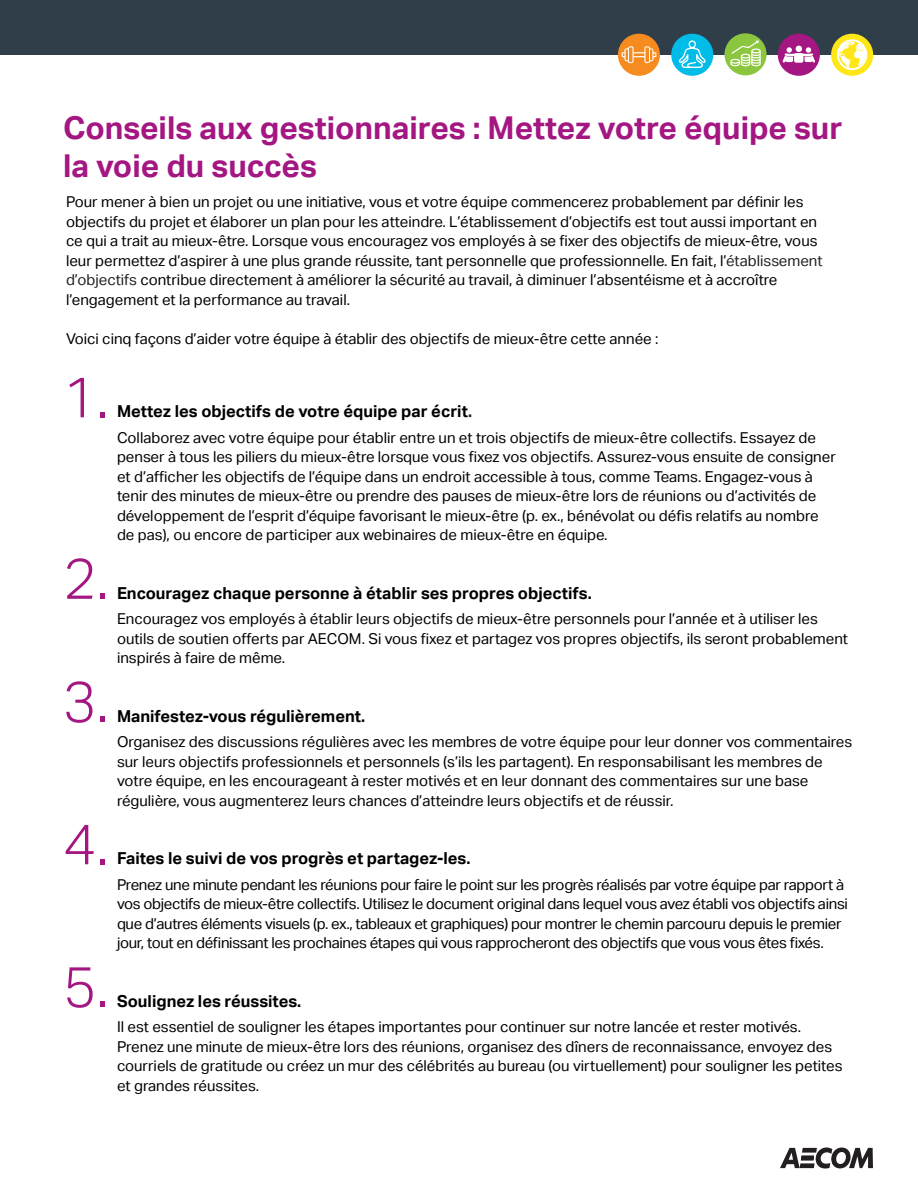
<style>
.page{position:relative;width:918px;height:1188px;background:#fff}
.page>*{position:absolute;margin:0;border:0;box-sizing:border-box;transform-origin:0 0}
.Header_1{font:300 57px "AECOM Sans";color:#a41681}
.t1{font:700 31.5px/37.8px "AECOM Sans";color:#a41681}
.Header_1-2{font:700 16.5px "AECOM Sans";color:#000}
.Header_1-3{font:15px/19.5px "AECOM Sans";color:#000}
.Body_copy{font:15px/19.5px "AECOM Sans";color:#000}
.Header_1-4{font:15px/19.5px "AECOM Sans";letter-spacing:-.02em;color:#000}
.s1{color:#231f20}
</style>
<div class="page">
<div style="left:0;top:0;width:918px;height:54px;background:#303e49"></div>
<div style="left:831px;top:34px;width:42px;height:42px;background:#ffe616;border-radius:50%"></div>
<svg style="left:837px;top:39px;width:30px;height:31px"></svg>
<div style="left:778px;top:34px;width:42px;height:42px;background:#a41681;border-radius:50%"></div>
<svg style="left:783px;top:46px;width:32px;height:17px"></svg>
<div style="left:725px;top:33px;width:42px;height:42px;background:#8bc63e;border-radius:50%"></div>
<svg style="left:730px;top:41px;width:31px;height:26px"></svg>
<div style="left:618px;top:34px;width:42px;height:42px;background:#f68b1f;border-radius:50%"></div>
<svg style="left:621px;top:46px;width:35px;height:18px"></svg>
<div style="left:671px;top:34px;width:42px;height:42px;background:#02bce8;border-radius:50%"></div>
<svg style="left:679px;top:40px;width:27px;height:28px"></svg>
<svg style="left:780px;top:1147px;width:93px;height:22px"></svg>
<p class="t1" style="left:63px;top:110px;width:781px">Conseils aux gestionnaires : Mettez votre équipe sur la voie du succès</p>
<p class="Body_copy" style="left:66px;top:192px;width:758px">Pour mener à bien un projet ou une initiative, vous et votre équipe commencerez probablement par définir les objectifs du projet et élaborer un plan pour les atteindre. L’établissement d’objectifs est tout aussi important en ce qui a trait au mieux-être. Lorsque vous encouragez vos employés à se fixer des objectifs de mieux-être, vous leur permettez d’aspirer à une plus grande réussite, tant personnelle que professionnelle. En fait, l’<span class="s1">établissement d’objectifs</span> contribue directement à améliorer la sécurité au travail, à diminuer l’absentéisme et à accroître l’engagement et la performance au travail.</p>
<p class="Body_copy" style="left:66px;top:329px;width:594px">Voici cinq façons d’aider votre équipe à établir des objectifs de mieux-être cette année :</p>
<p class="Header_1" style="left:63px;top:364px;width:47px">1.</p>
<p class="Header_1-2" style="left:117px;top:402px;width:357px">Mettez les objectifs de votre équipe par écrit<span class="s1">.</span></p>
<p class="Header_1-3" style="left:117px;top:428px;width:720px">Collaborez avec votre équipe pour établir entre un et trois objectifs de mieux-être collectifs. Essayez de penser à tous les piliers du mieux-être lorsque vous fixez vos objectifs. Assurez-vous ensuite de consigner et d’afficher les objectifs de l’équipe dans un endroit accessible à tous, comme Teams. Engagez-vous à tenir des minutes de mieux-être ou prendre des pauses de mieux-être lors de réunions ou d’activités de développement de l’esprit d’équipe favorisant le mieux-être (p. ex., bénévolat ou défis relatifs au nombre de pas), ou encore de participer aux webinaires de mieux-être en équipe.</p>
<p class="Header_1" style="left:63px;top:546px;width:47px">2.</p>
<p class="Header_1" style="left:63px;top:669px;width:47px">3.</p>
<p class="Header_1" style="left:63px;top:811px;width:47px">4.</p>
<p class="Header_1" style="left:63px;top:954px;width:47px">5.</p>
<p class="Header_1-2" style="left:117px;top:583px;width:476px">Encouragez chaque personne à établir ses propres objectifs.</p>
<p class="Header_1-3" style="left:117px;top:609px;width:733px">Encouragez vos employés à établir leurs objectifs de mieux-être personnels pour l’année et à utiliser les outils de soutien offerts par AECOM. Si vous fixez et partagez vos propres objectifs, ils seront probablement inspirés à faire de même.</p>
<p class="Header_1-2" style="left:117px;top:706px;width:250px">Manifestez-vous régulièrement.</p>
<p class="Header_1-3" style="left:117px;top:732px;width:737px">Organisez des discussions régulières avec les membres de votre équipe pour leur donner vos commentaires sur leurs objectifs professionnels et personnels (s’ils les partagent). En responsabilisant les membres de votre équipe, en les encourageant à rester motivés et en leur donnant des commentaires sur une base régulière, vous augmenterez leurs chances d’atteindre leurs objectifs et de réussir.</p>
<p class="Header_1-2" style="left:117px;top:849px;width:355px">Faites le suivi de vos progrès et partagez-les.</p>
<p class="Header_1-4" style="left:117px;top:875px;width:732px">Prenez une minute pendant les réunions pour faire le point sur les progrès réalisés par votre équipe par rapport à vos objectifs de mieux-être collectifs. Utilisez le document original dans lequel vous avez établi vos objectifs ainsi que d’autres éléments visuels (p. ex., tableaux et graphiques) pour montrer le chemin parcouru depuis le premier jour, tout en définissant les prochaines étapes qui vous rapprocheront des objectifs que vous vous êtes fixés.</p>
<p class="Header_1-2" style="left:117px;top:991px;width:186px">Soulignez les réussites.</p>
<p class="Header_1-3" style="left:117px;top:1017px;width:727px">Il est essentiel de souligner les étapes importantes pour continuer sur notre lancée et rester motivés.<br>Prenez une minute de mieux-être lors des réunions, organisez des dîners de reconnaissance, envoyez des courriels de gratitude ou créez un mur des célébrités au bureau (ou virtuellement) pour souligner les petites et grandes réussites.</p>
</div>
